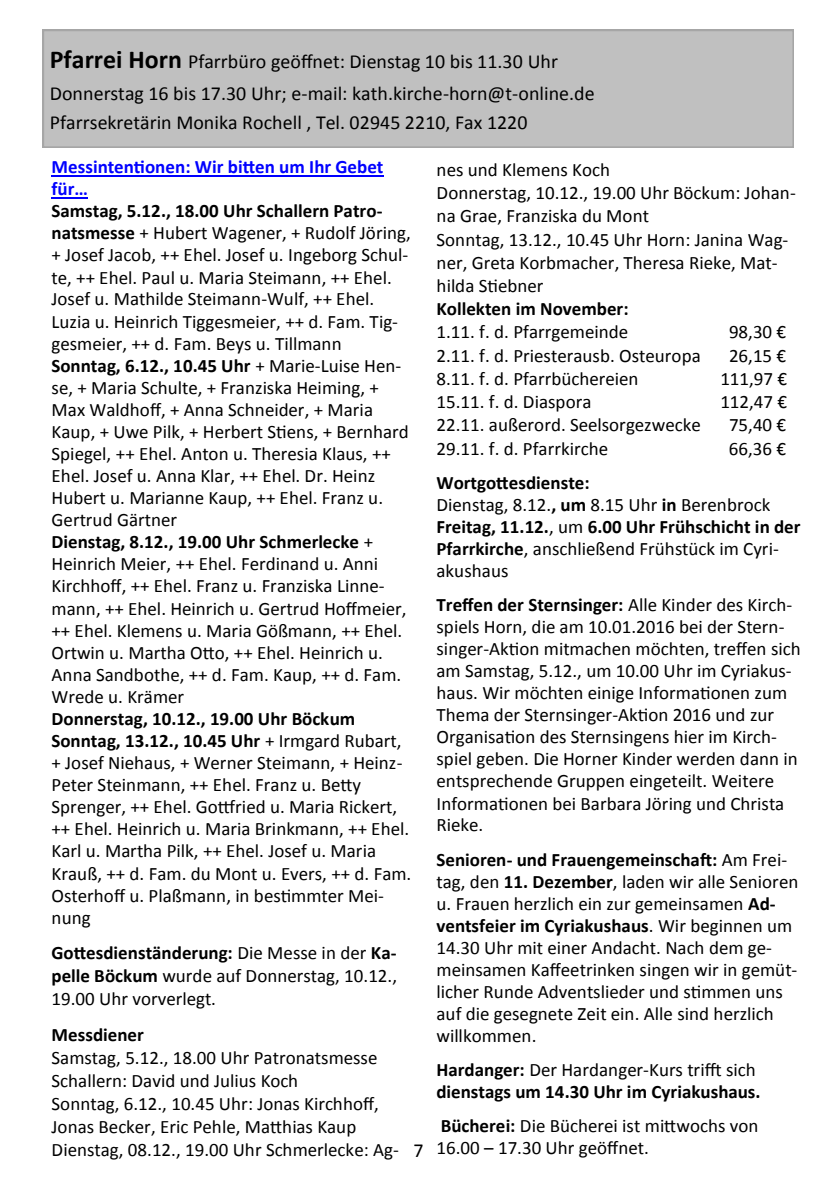
<style>
.page{position:relative;width:840px;height:1191px;background:#fff}
.page>*{position:absolute;margin:0;border:0;box-sizing:border-box;transform-origin:0 0}
.t1{font:20px/31.8px "Calibri";color:#000}
.t2{font:19px/22px "Calibri";color:#000}
.t3{font:700 19px/22px "Calibri";color:#000}
.s1{font-weight:700;font-size:26px}
.s2{font-weight:700;color:#00f}
.s3{font-weight:700}
.s4{font-weight:400}
</style>
<div class="page">
<div style="left:43px;top:30px;width:750px;height:118px;background:#c0c0c0"></div>
<hr style="left:52px;top:175px;width:331px;height:1px;background:#00f">
<hr style="left:52px;top:197px;width:36px;height:1px;background:#00f">
<p class="t1" style="left:50px;top:46px;width:546px"><span class="s1">Pfarrei Horn</span> Pfarrbüro geöffnet: Dienstag 10 bis 11.30 Uhr<br>Donnerstag 16 bis 17.30 Uhr; e-mail: kath.kirche-horn@t-online.de</p>
<p class="t1" style="left:50px;top:107px;width:479px">Pfarrsekretärin Monika Rochell , Tel. 02945 2210, Fax 1220</p>
<p class="t2" style="left:52px;top:156px;width:361px"><span class="s2">Messintentionen: Wir bitten um Ihr Gebet für…<br></span><span class="s3">Samstag, 5.12., 18.00 Uhr Schallern Patro&shy;natsmesse</span> + Hubert Wagener, + Rudolf Jöring, + Josef Jacob, ++ Ehel. Josef u. Ingeborg Schul&shy;te, ++ Ehel. Paul u. Maria Steimann, ++ Ehel.<br>Josef u. Mathilde Steimann-Wulf, ++ Ehel.<br>Luzia u. Heinrich Tiggesmeier, ++ d. Fam. Tig&shy;gesmeier, ++ d. Fam. Beys u. Tillmann <span class="s3">Sonntag, 6.12., 10.45 Uhr</span> + Marie-Luise Hen&shy;se, + Maria Schulte, + Franziska Heiming, + Max Waldhoff, + Anna Schneider, + Maria Kaup, + Uwe Pilk, + Herbert Stiens, + Bernhard Spiegel, ++ Ehel. Anton u. Theresia Klaus, ++ Ehel. Josef u. Anna Klar, ++ Ehel. Dr. Heinz Hubert u. Marianne Kaup, ++ Ehel. Franz u.<br>Gertrud Gärtner<br><span class="s3">Dienstag, 8.12., 19.00 Uhr Schmerlecke</span> + Heinrich Meier, ++ Ehel. Ferdinand u. Anni Kirchhoff, ++ Ehel. Franz u. Franziska Linne&shy;mann, ++ Ehel. Heinrich u. Gertrud Hoffmeier, ++ Ehel. Klemens u. Maria Gößmann, ++ Ehel.<br>Ortwin u. Martha Otto, ++ Ehel. Heinrich u.<br>Anna Sandbothe, ++ d. Fam. Kaup, ++ d. Fam.<br>Wrede u. Krämer<br><span class="s3">Donnerstag, 10.12., 19.00 Uhr Böckum Sonntag, 13.12., 10.45 Uhr</span> + Irmgard Rubart, + Josef Niehaus, + Werner Steimann, + Heinz-Peter Steinmann, ++ Ehel. Franz u. Betty Sprenger, ++ Ehel. Gottfried u. Maria Rickert, ++ Ehel. Heinrich u. Maria Brinkmann, ++ Ehel.<br>Karl u. Martha Pilk, ++ Ehel. Josef u. Maria Krauß, ++ d. Fam. du Mont u. Evers, ++ d. Fam.<br>Osterhoff u. Plaßmann, in bestimmter Mei&shy;nung</p>
<p class="t2" style="left:52px;top:941px;width:347px;line-height:23.2px;text-align:justify"><span class="s3">Gottesdienständerung:</span> Die Messe in der <span class="s3">Ka&shy;pelle Böckum</span> wurde auf Donnerstag, 10.12., 19.00 Uhr vorverlegt.</p>
<p class="t2" style="left:52px;top:1022px;width:348px;line-height:23.2px"><span class="s3">Messdiener<br></span>Samstag, 5.12., 18.00 Uhr Patronatsmesse Schallern: David und Julius Koch<br>Sonntag, 6.12., 10.45 Uhr: Jonas Kirchhoff, Jonas Becker, Eric Pehle, Matthias Kaup Dienstag, 08.12., 19.00 Uhr Schmerlecke: Ag-</p>
<p class="t2" style="left:436px;top:158px;width:360px;line-height:23.2px">nes und Klemens Koch<br>Donnerstag, 10.12., 19.00 Uhr Böckum: Johan&shy;na Grae, Franziska du Mont<br>Sonntag, 13.12., 10.45 Uhr Horn: Janina Wag&shy;ner, Greta Korbmacher, Theresa Rieke, Mat&shy;hilda Stiebner<br><span class="s3">Kollekten im November:<br></span>1.11. f. d. Pfarrgemeinde</p>
<p class="t2" style="left:728px;top:321px;width:59px">98,30 €</p>
<p class="t2" style="left:436px;top:344px;width:266px">2.11. f. d. Priesterausb. Osteuropa</p>
<p class="t2" style="left:728px;top:344px;width:59px">26,15 €</p>
<p class="t2" style="left:436px;top:367px;width:203px">8.11. f. d. Pfarrbüchereien</p>
<p class="t2" style="left:720px;top:367px;width:68px">111,97 €</p>
<p class="t2" style="left:436px;top:391px;width:156px">15.11. f. d. Diaspora</p>
<p class="t2" style="left:720px;top:391px;width:68px">112,47 €</p>
<p class="t2" style="left:436px;top:414px;width:266px">22.11. außerord. Seelsorgezwecke</p>
<p class="t2" style="left:728px;top:414px;width:59px">75,40 €</p>
<p class="t2" style="left:436px;top:437px;width:173px">29.11. f. d. Pfarrkirche</p>
<p class="t2" style="left:728px;top:437px;width:59px">66,36 €</p>
<p class="t3" style="left:436px;top:471px;width:365px">Wortgottesdienste:<br><span class="s4">Dienstag, 8.12.</span>, um <span class="s4">8.15 Uhr</span> in <span class="s4">Berenbrock </span>Freitag, 11.12.<span class="s4">, um</span> 6.00 Uhr Frühschicht in der Pfarrkirche<span class="s4">, anschließend Frühstück im Cyri&shy;akushaus</span></p>
<p class="t2" style="left:436px;top:593px;width:365px"><span class="s3">Treffen der Sternsinger:</span> Alle Kinder des Kirch&shy;spiels Horn, die am 10.01.2016 bei der Stern&shy;singer-Aktion mitmachen möchten, treffen sich am Samstag, 5.12., um 10.00 Uhr im Cyriakus&shy;haus. Wir möchten einige Informationen zum Thema der Sternsinger-Aktion 2016 und zur Organisation des Sternsingens hier im Kirch&shy;spiel geben. Die Horner Kinder werden dann in entsprechende Gruppen eingeteilt. Weitere Informationen bei Barbara Jöring und Christa Rieke.</p>
<p class="t2" style="left:436px;top:848px;width:363px"><span class="s3">Senioren- und Frauengemeinschaft:</span> Am Frei&shy;tag, den <span class="s3">11. Dezember</span>, laden wir alle Senioren u. Frauen herzlich ein zur gemeinsamen <span class="s3">Ad&shy;ventsfeier im Cyriakushaus</span>. Wir beginnen um 14.30 Uhr mit einer Andacht. Nach dem ge&shy;meinsamen Kaffeetrinken singen wir in gemüt&shy;licher Runde Adventslieder und stimmen uns auf die gesegnete Zeit ein. Alle sind herzlich willkommen.</p>
<p class="t3" style="left:436px;top:1058px;width:325px">Hardanger: <span class="s4">Der Hardanger-Kurs trifft sich </span>dienstags um 14.30 Uhr im Cyriakushaus.</p>
<p class="t2" style="left:436px;top:1114px;width:323px"><span class="s3">Bücherei:</span> Die Bücherei ist mittwochs von<br>16.00 – 17.30 Uhr geöffnet.</p>
<p class="t1" style="left:413px;top:1134px;width:12px">7</p>
</div>
